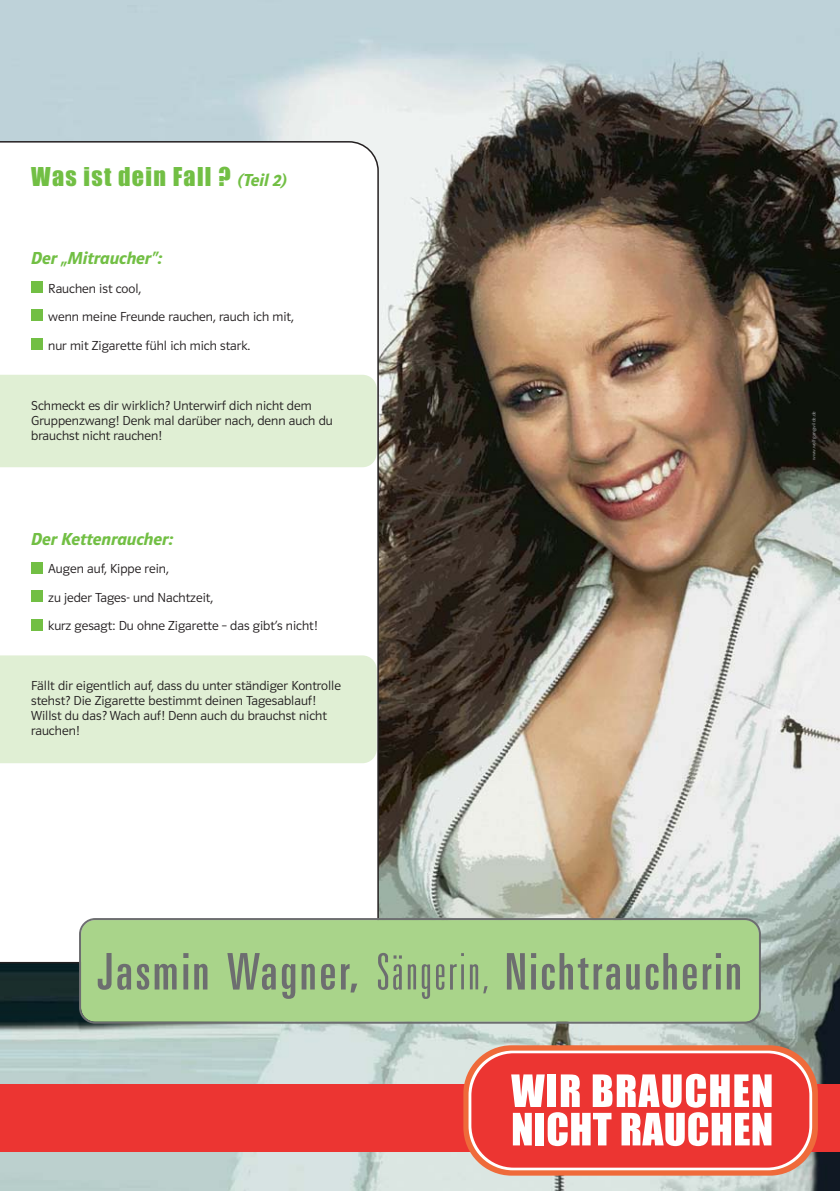
<style>
.page{position:relative;width:840px;height:1191px;background:#fff}
.page>*{position:absolute;margin:0;border:0;box-sizing:border-box;transform-origin:0 0}
.t1{font:51.6px "Uni Xtr Con Med";letter-spacing:.065em;color:#6d6e70}
.t2{font:24px "Impact";letter-spacing:.055em;color:#72bf44}
.t3{font:italic 600 18px "Polo 22";color:#72bf44}
.t4{font:13.6px/15px "Polo 22 Leicht";color:#231f20}
.t5{font:5px "Polo 22 Leicht";letter-spacing:.01em;color:#a7a9ac}
.s1{font-family:"Polo 22";font-weight:600;font-style:italic;font-size:18px}
.s2{font-family:"Uni Xtr Con Lig"}
</style>
<div class="page">
<img style="left:0;top:0;width:839px;height:1191px">
<svg style="left:0;top:141px;width:378px;height:822px"></svg>
<div style="left:0;top:1084px;width:839px;height:67px;background:#ec3532"></div>
<div style="left:463px;top:1045px;width:354px;height:130px;background:#ef6a3a;border-radius:48px"></div>
<svg style="left:468px;top:1050px;width:343px;height:120px;background:#fad4cf"></svg>
<div style="left:471px;top:1053px;width:337px;height:114px;background:#ec3532;border-radius:42px"></div>
<svg style="left:511px;top:1073px;width:260px;height:73px"></svg>
<div style="left:79px;top:918px;width:681px;height:105px;background:#a9d48a"></div>
<div style="left:0;top:375px;width:376px;height:92px;background:#e0efd4"></div>
<div style="left:0;top:655px;width:376px;height:108px;background:#e0efd4"></div>
<div style="left:31px;top:619px;width:12px;height:11px;background:#72bf44"></div>
<div style="left:31px;top:590px;width:12px;height:12px;background:#72bf44"></div>
<div style="left:31px;top:562px;width:12px;height:11px;background:#72bf44"></div>
<div style="left:31px;top:338px;width:12px;height:12px;background:#72bf44"></div>
<div style="left:31px;top:310px;width:12px;height:11px;background:#72bf44"></div>
<div style="left:31px;top:281px;width:12px;height:12px;background:#72bf44"></div>
<h2 class="t2" style="left:31px;top:167px;width:257px">Was ist dein Fall ? <span class="s1">(Teil 2)</span></h2>
<h3 class="t3" style="left:31px;top:251px;width:133px">Der „Mitraucher“:</h3>
<p class="t4" style="left:48px;top:275px;width:247px;line-height:28.4px">Rauchen ist cool,<br>wenn meine Freunde rauchen, rauch ich mit, nur mit Zigarette fühl ich mich stark.</p>
<p class="t4" style="left:31px;top:399px;width:303px">Schmeckt es dir wirklich? Unterwirf dich nicht dem<br>Gruppenzwang! Denk mal darüber nach, denn auch du brauchst nicht rauchen!</p>
<h3 class="t3" style="left:31px;top:532px;width:144px">Der Kettenraucher:</h3>
<p class="t4" style="left:48px;top:555px;width:270px;line-height:28.4px">Augen auf, Kippe rein,<br>zu jeder Tages- und Nachtzeit,<br>kurz gesagt: Du ohne Zigarette – das gibt’s nicht!</p>
<p class="t4" style="left:31px;top:679px;width:311px">Fällt dir eigentlich auf, dass du unter ständiger Kontrolle stehst? Die Zigarette bestimmt deinen Tagesablauf!<br>Willst du das? Wach auf! Denn auch du brauchst nicht rauchen!</p>
<p class="t5" style="left:811px;top:460px;width:50px;rotate:-90deg">www.wolfgangwilde.de</p>
<h1 class="t1" style="left:98px;top:953px;width:645px">Jasmin Wagner, <span class="s2">Sängerin,</span> Nichtraucherin</h1>
</div>
